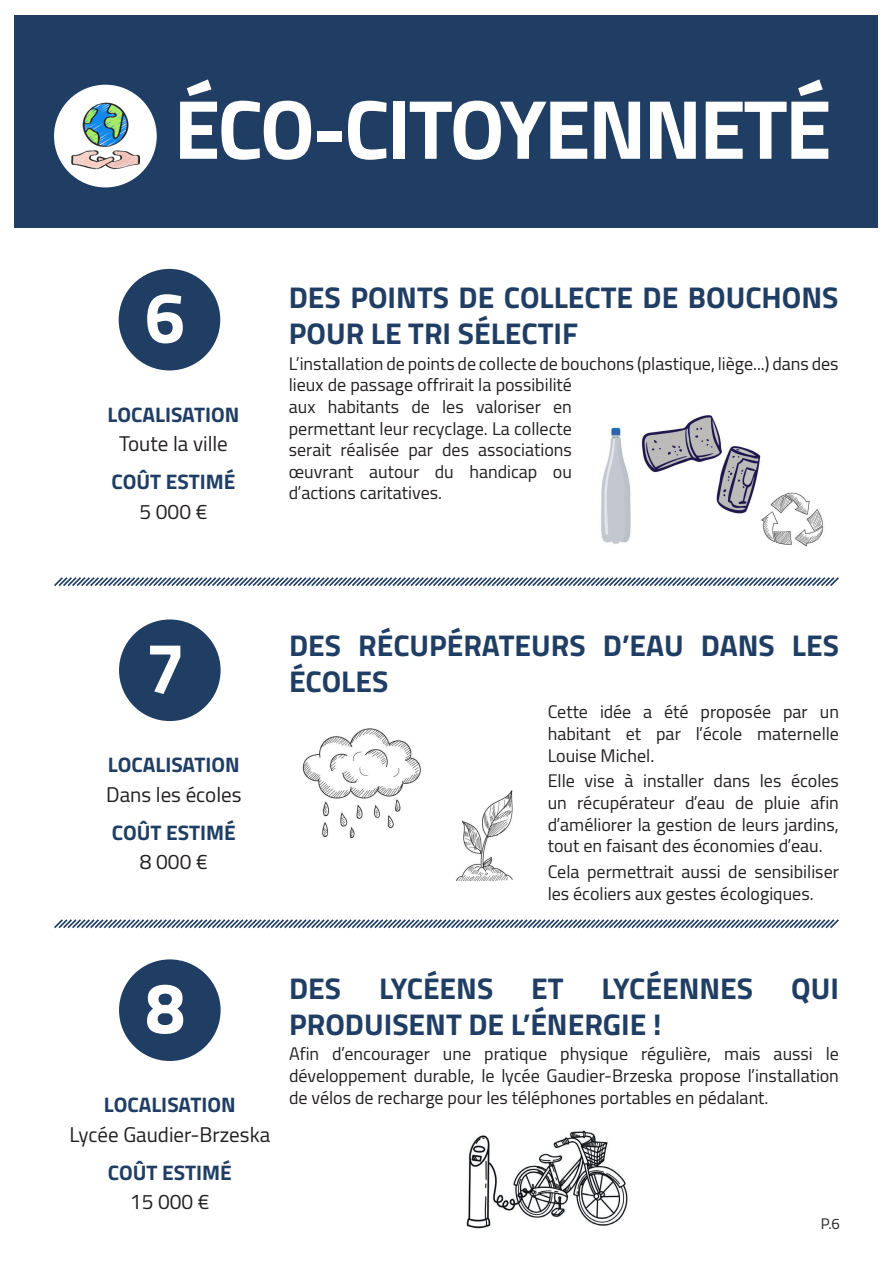
<style>
.page{position:relative;width:893px;height:1263px;background:#fff}
.page>*{position:absolute;margin:0;border:0;box-sizing:border-box;transform-origin:0 0}
.t1{font:700 84px "Cairo";letter-spacing:-.03em;color:#fff}
.t2{font:700 72px "Cairo";color:#fff}
.t3{font:700 30px/36px "Cairo";color:#203e64}
.t4{font:700 21px "Cairo";color:#203e64}
.t5{font:21px "Cairo";color:#231f20}
.t6{font:18px/21.6px "Cairo";color:#231f20;text-align:justify}
.t7{font:15px "Cairo";color:#231f20}
</style>
<div class="page">
<div style="left:15px;top:15px;width:863px;height:212px;background:#203e64"></div>
<div style="left:54px;top:85px;width:103px;height:102px;background:#fff;border-radius:50%"></div>
<img style="left:72px;top:102px;width:67px;height:68px">
<div style="left:119px;top:269px;width:101px;height:101px;background:#203e64;border-radius:50%"></div>
<img style="left:601px;top:415px;width:223px;height:132px">
<svg style="left:54px;top:577px;width:785px;height:9px"></svg>
<div style="left:119px;top:619px;width:102px;height:102px;background:#203e64;border-radius:50%"></div>
<img style="left:302px;top:728px;width:211px;height:152px">
<svg style="left:54px;top:919px;width:785px;height:10px"></svg>
<div style="left:119px;top:959px;width:102px;height:102px;background:#203e64;border-radius:50%"></div>
<img style="left:466px;top:1130px;width:162px;height:99px">
<p class="t1" style="left:174px;top:61px;width:659px">ÉCO-CITOYENNETÉ</p>
<p class="t2" style="left:145px;top:259px;width:42px">6</p>
<p class="t4" style="left:108px;top:397px;width:133px">LOCALISATION</p>
<p class="t5" style="left:119px;top:426px;width:110px">Toute la ville</p>
<p class="t4" style="left:111px;top:465px;width:126px">COÛT ESTIMÉ</p>
<p class="t5" style="left:139px;top:494px;width:70px">5 000 €</p>
<p class="t3" style="left:289px;top:279px;width:551px">DES POINTS DE COLLECTE DE BOUCHONS<br>POUR LE TRI SÉLECTIF</p>
<p class="t6" style="left:289px;top:353px;width:551px;text-align:left">L’installation de points de collecte de bouchons (plastique, liège...) dans des lieux de passage offrirait la possibilité<br>aux habitants de les valoriser en<br>permettant leur recyclage. La collecte<br>serait réalisée par des associations<br>œuvrant autour du handicap ou<br>d’actions caritatives.</p>
<p class="t2" style="left:145px;top:609px;width:42px">7</p>
<p class="t4" style="left:108px;top:748px;width:133px">LOCALISATION</p>
<p class="t5" style="left:106px;top:777px;width:137px">Dans les écoles</p>
<p class="t4" style="left:112px;top:815px;width:126px">COÛT ESTIMÉ</p>
<p class="t5" style="left:140px;top:844px;width:70px">8 000 €</p>
<p class="t3" style="left:289px;top:628px;width:551px">DES RÉCUPÉRATEURS D’EAU DANS LES<br>ÉCOLES</p>
<p class="t6" style="left:548px;top:701px;width:293px">Cette idée a été proposée par un habitant et par l’école maternelle Louise Michel.</p>
<p class="t6" style="left:548px;top:770px;width:293px">Elle vise à installer dans les écoles un récupérateur d’eau de pluie afin d’améliorer la gestion de leurs jardins, tout en faisant des économies d’eau.</p>
<p class="t6" style="left:548px;top:861px;width:293px">Cela permettrait aussi de sensibiliser les écoliers aux gestes écologiques.</p>
<p class="t2" style="left:145px;top:949px;width:42px">8</p>
<p class="t4" style="left:104px;top:1088px;width:133px">LOCALISATION</p>
<p class="t5" style="left:69px;top:1117px;width:202px">Lycée Gaudier-Brzeska</p>
<p class="t4" style="left:108px;top:1155px;width:126px">COÛT ESTIMÉ</p>
<p class="t5" style="left:130px;top:1184px;width:81px">15 000 €</p>
<p class="t3" style="left:289px;top:970px;width:54px">DES</p>
<p class="t3" style="left:379px;top:970px;width:116px">LYCÉENS</p>
<p class="t3" style="left:531px;top:970px;width:34px">ET</p>
<p class="t3" style="left:602px;top:970px;width:153px">LYCÉENNES</p>
<p class="t3" style="left:791px;top:970px;width:49px">QUI</p>
<p class="t3" style="left:289px;top:1006px;width:374px">PRODUISENT DE L’ÉNERGIE !</p>
<p class="t6" style="left:289px;top:1043px;width:551px">Afin d’encourager une pratique physique régulière, mais aussi le développement durable, le lycée Gaudier-Brzeska propose l’installation de vélos de recharge pour les téléphones portables en pédalant.</p>
<p class="t7" style="left:821px;top:1211px;width:21px">P.6</p>
</div>
